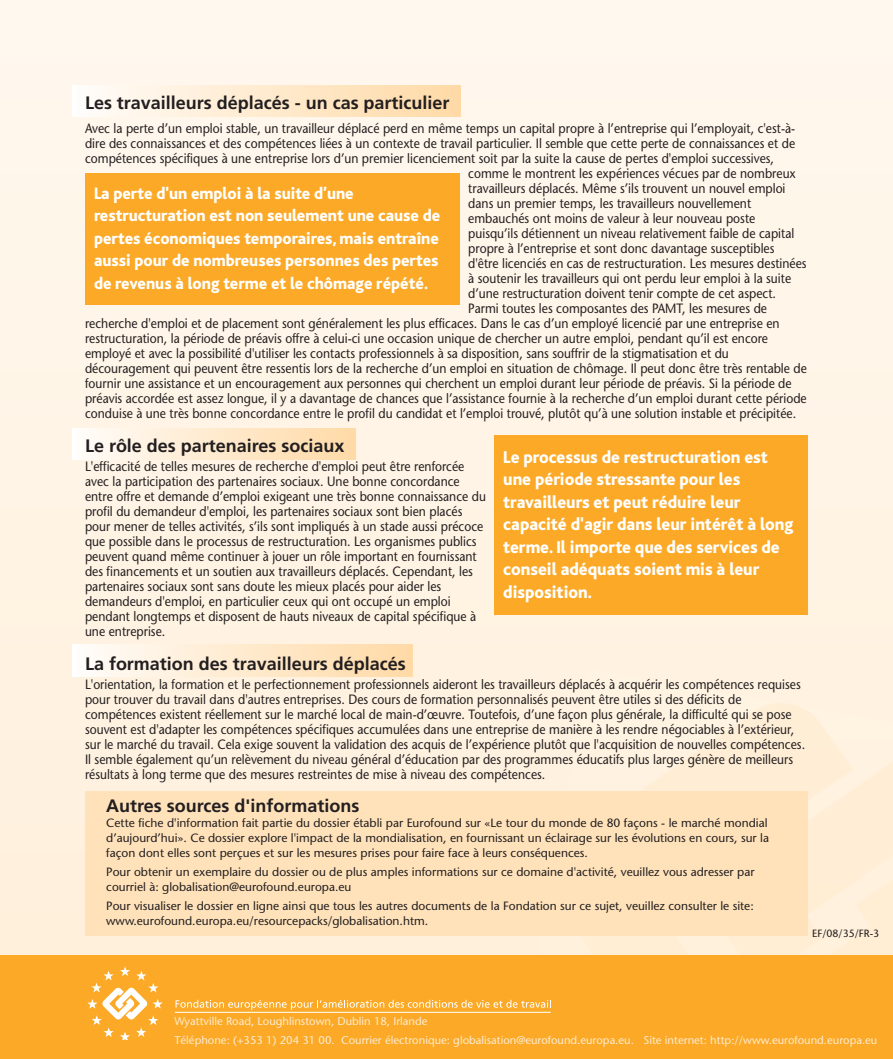
<style>
.page{position:relative;width:893px;height:1059px;background:#fff4e7}
.page>*{position:absolute;margin:0;border:0;box-sizing:border-box;transform-origin:0 0}
.t1{font:800 18px/22.5px "Bliss";color:#fff;scale:.95 1}
.t2{font:700 18px "Frutiger";color:#231f20}
.t3{font:800 17.25px/22.5px "Bliss";color:#fff;scale:.95 1}
.t4{font:13.5px/15px "Stone Sans";color:#231f20;scale:.9 1}
.t5{font:12px/15px "Stone Sans";color:#231f20}
.t6{font:11.25px/19.2px "Stone Sans";color:#ffebcf}
.t7{font:10.5px "Stone Sans";color:#231f20}
</style>
<div class="page">
<div style="left:72px;top:85px;width:388px;height:32px;background:linear-gradient(to right,#fffcfa,#ffd9a6)"></div>
<div style="left:72px;top:428px;width:283px;height:32px;background:linear-gradient(to right,#fffcf9,#ffd9a6)"></div>
<div style="left:72px;top:644px;width:340px;height:32px;background:linear-gradient(to right,#fffcfa,#ffdaa6)"></div>
<div style="left:0;top:955px;width:893px;height:104px;background:#fba926"></div>
<svg style="left:87px;top:966px;width:76px;height:73px"></svg>
<hr style="left:175px;top:1012px;width:376px;height:1px;background:#fff">
<svg style="left:176px;top:1000px;width:375px;height:10px"></svg>
<div style="left:85px;top:791px;width:723px;height:144px;background:#ffe2ba"></div>
<div style="left:85px;top:173px;width:374px;height:132px;background:#fba926"></div>
<div style="left:494px;top:435px;width:314px;height:180px;background:#fba926"></div>
<h1 class="t2" style="left:85px;top:96px;width:366px">Les travailleurs déplacés - un cas particulier</h1>
<p class="t4" style="left:85px;top:122px;width:790px">Avec la perte d’un emploi stable, un travailleur déplacé perd en même temps un capital propre à l’entreprise qui l’employait, c'est-à-</p>
<p class="t4" style="left:85px;top:137px;width:790px">dire des connaissances et des compétences liées à un contexte de travail particulier. Il semble que cette perte de connaissances et de</p>
<p class="t4" style="left:85px;top:152px;width:767px">compétences spécifiques à une entreprise lors d’un premier licenciement soit par la suite la cause de pertes d'emploi successives,</p>
<p class="t4" style="left:468px;top:167px;width:366px">comme le montrent les expériences vécues par de nombreux</p>
<p class="t4" style="left:468px;top:182px;width:354px">travailleurs déplacés. Même s’ils trouvent un nouvel emploi</p>
<p class="t4" style="left:468px;top:197px;width:316px">dans un premier temps, les travailleurs nouvellement</p>
<p class="t4" style="left:468px;top:212px;width:320px">embauchés ont moins de valeur à leur nouveau poste</p>
<p class="t4" style="left:468px;top:227px;width:364px">puisqu’ils détiennent un niveau relativement faible de capital</p>
<p class="t4" style="left:468px;top:242px;width:342px">propre à l’entreprise et sont donc davantage susceptibles</p>
<p class="t4" style="left:468px;top:257px;width:377px">d'être licenciés en cas de restructuration. Les mesures destinées</p>
<p class="t4" style="left:468px;top:272px;width:360px">à soutenir les travailleurs qui ont perdu leur emploi à la suite</p>
<p class="t4" style="left:468px;top:287px;width:343px">d’une restructuration doivent tenir compte de cet aspect.</p>
<p class="t4" style="left:468px;top:302px;width:333px">Parmi toutes les composantes des PAMT, les mesures de</p>
<p class="t4" style="left:85px;top:317px;width:773px">recherche d'emploi et de placement sont généralement les plus efficaces. Dans le cas d’un employé licencié par une entreprise en</p>
<p class="t4" style="left:85px;top:332px;width:760px">restructuration, la période de préavis offre à celui-ci une occasion unique de chercher un autre emploi, pendant qu’il est encore</p>
<p class="t4" style="left:85px;top:347px;width:717px">employé et avec la possibilité d'utiliser les contacts professionnels à sa disposition, sans souffrir de la stigmatisation et du</p>
<p class="t4" style="left:85px;top:362px;width:803px">découragement qui peuvent être ressentis lors de la recherche d’un emploi en situation de chômage. Il peut donc être très rentable de</p>
<p class="t4" style="left:85px;top:377px;width:787px">fournir une assistance et un encouragement aux personnes qui cherchent un emploi durant leur période de préavis. Si la période de</p>
<p class="t4" style="left:85px;top:392px;width:803px">préavis accordée est assez longue, il y a davantage de chances que l’assistance fournie à la recherche d’un emploi durant cette période</p>
<p class="t4" style="left:85px;top:407px;width:792px">conduise à une très bonne concordance entre le profil du candidat et l’emploi trouvé, plutôt qu’à une solution instable et précipitée.</p>
<h1 class="t2" style="left:85px;top:438px;width:261px">Le rôle des partenaires sociaux</h1>
<p class="t4" style="left:85px;top:460px;width:447px">L'efficacité de telles mesures de recherche d'emploi peut être renforcée avec la participation des partenaires sociaux. Une bonne concordance entre offre et demande d’emploi exigeant une très bonne connaissance du profil du demandeur d'emploi, les partenaires sociaux sont bien placés pour mener de telles activités, s’ils sont impliqués à un stade aussi précoce que possible dans le processus de restructuration. Les organismes publics peuvent quand même continuer à jouer un rôle important en fournissant des financements et un soutien aux travailleurs déplacés. Cependant, les partenaires sociaux sont sans doute les mieux placés pour aider les demandeurs d'emploi, en particulier ceux qui ont occupé un emploi pendant longtemps et disposent de hauts niveaux de capital spécifique à une entreprise.</p>
<h1 class="t2" style="left:85px;top:656px;width:322px">La formation des travailleurs déplacés</h1>
<p class="t4" style="left:85px;top:678px;width:802px">L'orientation, la formation et le perfectionnement professionnels aideront les travailleurs déplacés à acquérir les compétences requises pour trouver du travail dans d'autres entreprises. Des cours de formation personnalisés peuvent être utiles si des déficits de compétences existent réellement sur le marché local de main-d’œuvre. Toutefois, d’une façon plus générale, la difficulté qui se pose souvent est d'adapter les compétences spécifiques accumulées dans une entreprise de manière à les rendre négociables à l’extérieur, sur le marché du travail. Cela exige souvent la validation des acquis de l’expérience plutôt que l'acquisition de nouvelles compétences.<br>Il semble également qu’un relèvement du niveau général d’éducation par des programmes éducatifs plus larges génère de meilleurs résultats à long terme que des mesures restreintes de mise à niveau des compétences.</p>
<p class="t3" style="left:94px;top:183px;width:366px">La perte d'un emploi à la suite d’une restructuration est non seulement une cause de pertes économiques temporaires, mais entraîne aussi pour de nombreuses personnes des pertes de revenus à long terme et le chômage répété.</p>
<h1 class="t1" style="left:503px;top:447px;width:307px">Le processus de restructuration est une période stressante pour les travailleurs et peut réduire leur capacité d'agir dans leur intérêt à long terme. Il importe que des services de conseil adéquats soient mis à leur disposition.</h1>
<h1 class="t2" style="left:106px;top:798px;width:255px">Autres sources d'informations</h1>
<p class="t5" style="left:106px;top:816px;width:664px">Cette fiche d'information fait partie du dossier établi par Eurofound sur «Le tour du monde de 80 façons - le marché mondial d’aujourd’hui». Ce dossier explore l'impact de la mondialisation, en fournissant un éclairage sur les évolutions en cours, sur la façon dont elles sont perçues et sur les mesures prises pour faire face à leurs conséquences.</p>
<p class="t5" style="left:106px;top:865px;width:650px">Pour obtenir un exemplaire du dossier ou de plus amples informations sur ce domaine d'activité, veuillez vous adresser par courriel à: globalisation@eurofound.europa.eu</p>
<p class="t5" style="left:106px;top:900px;width:649px">Pour visualiser le dossier en ligne ainsi que tous les autres documents de la Fondation sur ce sujet, veuillez consulter le site: www.eurofound.europa.eu/resourcepacks/globalisation.htm.</p>
<p class="t7" style="left:812px;top:929px;width:69px">EF/08/35/FR-3</p>
<p class="t6" style="left:174px;top:1012px;width:704px">Wyattville Road, Loughlinstown, Dublin 18, Irlande<br>Téléphone: (+353 1) 204 31 00. Courrier électronique: globalisation@eurofound.europa.eu. Site internet: http://www.eurofound.europa.eu</p>
</div>
